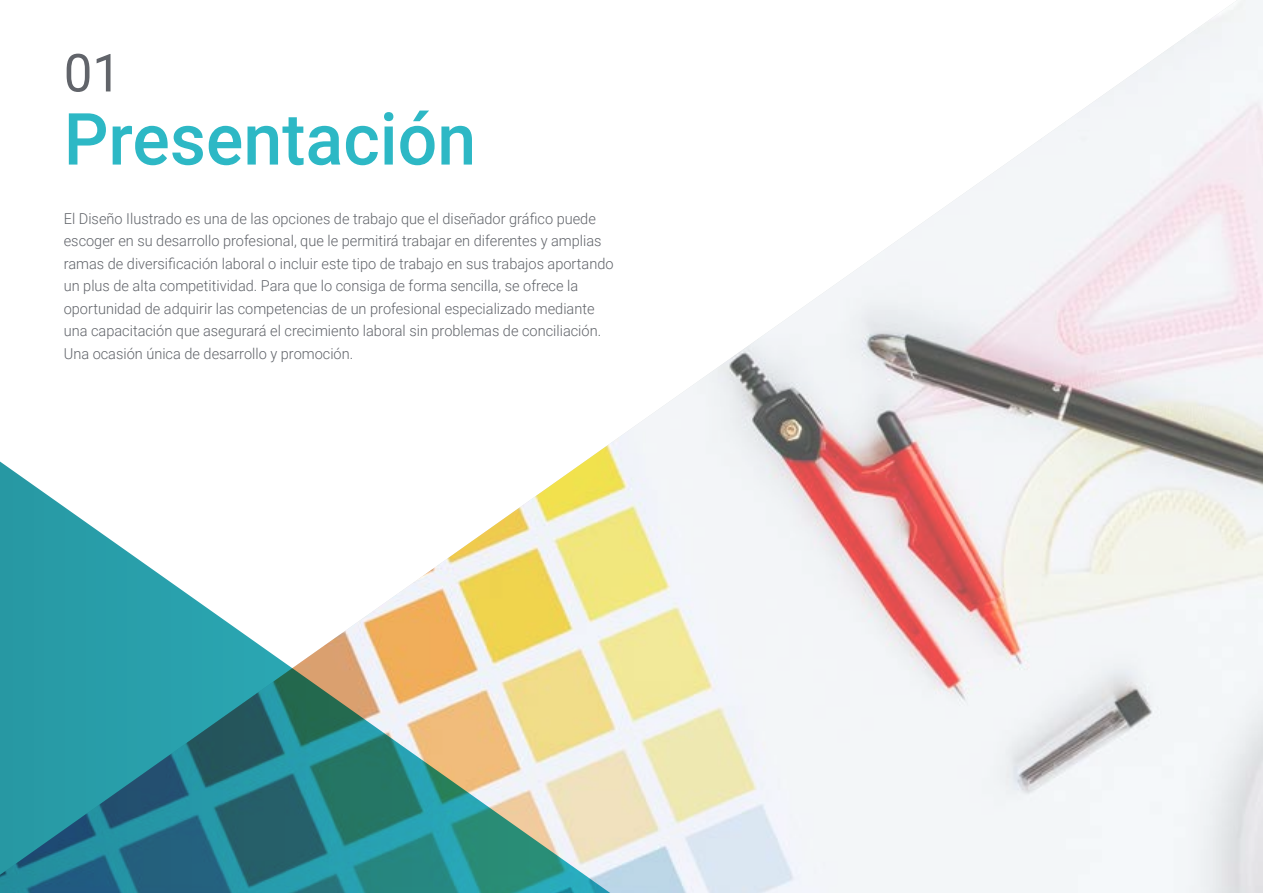
<style>
.page{position:relative;width:1263px;height:893px;background:#fff}
.page>*{position:absolute;margin:0;border:0;box-sizing:border-box;transform-origin:0 0}
.t1{font:500 72px "Roboto";color:#2db8c5}
.t2{font:52.5px "Roboto";color:#61646a}
.t3{font:300 15px/22.5px "Roboto";color:#61646a}
</style>
<div class="page">
<img style="left:607px;top:0;width:656px;height:893px">
<svg style="left:0;top:446px;width:640px;height:447px"></svg>
<h2 class="t2" style="left:64px;top:36px;width:59px">01</h2>
<h1 class="t1" style="left:64px;top:89px;width:414px">Presentación</h1>
<p class="t3" style="left:64px;top:207px;width:551px">El Diseño Ilustrado es una de las opciones de trabajo que el diseñador gráfico puede escoger en su desarrollo profesional, que le permitirá trabajar en diferentes y amplias ramas de diversificación laboral o incluir este tipo de trabajo en sus trabajos aportando un plus de alta competitividad. Para que lo consiga de forma sencilla, se ofrece la oportunidad de adquirir las competencias de un profesional especializado mediante una capacitación que asegurará el crecimiento laboral sin problemas de conciliación.<br>Una ocasión única de desarrollo y promoción.</p>
</div>
